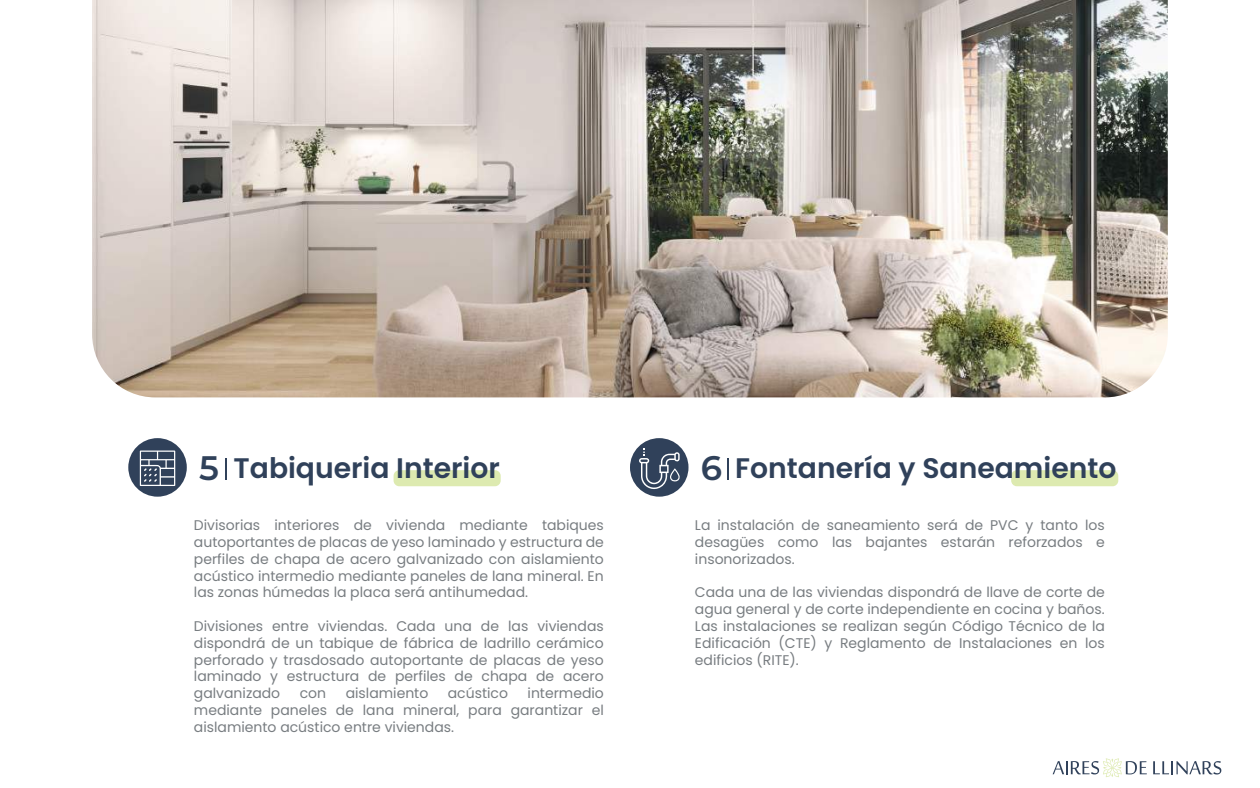
<style>
.page{position:relative;width:1260px;height:788px;background:#fff}
.page>*{position:absolute;margin:0;border:0;box-sizing:border-box;transform-origin:0 0}
.t1{font:100 33.95px "Montserrat";color:#30415a}
.t2{font:600 28.26px "Poppins";color:#30415a}
.t3{font:14px/16.8px "Poppins";color:#787d81;text-align:justify}
.s1{font-family:"Montserrat";font-weight:100;font-size:33.95px}
</style>
<div class="page">
<div style="left:394px;top:470px;width:107px;height:16px;background:#ddeab0;border-radius:6px"></div>
<div style="left:128px;top:438px;width:59px;height:58px;background:#30415a;border-radius:50%"></div>
<hr style="left:225px;top:458px;width:2px;height:21px;background:#30415a">
<div style="left:1011px;top:470px;width:107px;height:16px;background:#ddeab0;border-radius:6px"></div>
<div style="left:630px;top:438px;width:59px;height:58px;background:#30415a;border-radius:50%"></div>
<hr style="left:727px;top:458px;width:2px;height:21px;background:#30415a">
<svg style="left:140px;top:450px;width:35px;height:36px"></svg>
<svg style="left:639px;top:448px;width:41px;height:41px"></svg>
<svg style="left:1053px;top:758px;width:94px;height:19px"></svg>
<svg style="left:1153px;top:761px;width:68px;height:13px"></svg>
<img style="left:92px;top:0;width:1076px;height:397px">
<h2 class="t2" style="left:234px;top:452px;width:268px">Tabiqueria Interior</h2>
<h2 class="t2" style="left:701px;top:452px;width:417px"><span class="s1">6</span> Fontanería y Saneamiento</h2>
<h1 class="t1" style="left:199px;top:445px;width:21px">5</h1>
<p class="t3" style="left:194px;top:517px;width:412px">Divisorias interiores de vivienda mediante tabiques autoportantes de placas de yeso laminado y estructura de perfiles de chapa de acero galvanizado con aislamiento acústico intermedio mediante paneles de lana mineral. En las zonas húmedas la placa será antihumedad.</p>
<p class="t3" style="left:194px;top:617px;width:411px">Divisiones entre viviendas. Cada una de las viviendas dispondrá de un tabique de fábrica de ladrillo cerámico perforado y trasdosado autoportante de placas de yeso laminado y estructura de perfiles de chapa de acero galvanizado</p>
<p class="t3" style="left:695px;top:517px;width:411px">La instalación de saneamiento será de PVC y tanto los desagües como las bajantes estarán reforzados e insonorizados.</p>
<p class="t3" style="left:695px;top:584px;width:411px">Cada una de las viviendas dispondrá de llave de corte de agua general y de corte independiente en cocina y baños.<br>Las instalaciones se realizan según Código Técnico de la Edificación (CTE) y Reglamento de Instalaciones en los edificios (RITE).</p>
<p class="t3" style="left:300px;top:685px;width:28px">con</p>
<p class="t3" style="left:346px;top:685px;width:84px">aislamiento</p>
<p class="t3" style="left:448px;top:685px;width:62px">acústico</p>
<p class="t3" style="left:194px;top:685px;width:412px;text-indent:334px">intermedio mediante paneles de lana mineral, para garantizar el aislamiento acústico entre viviendas.</p>
</div>
